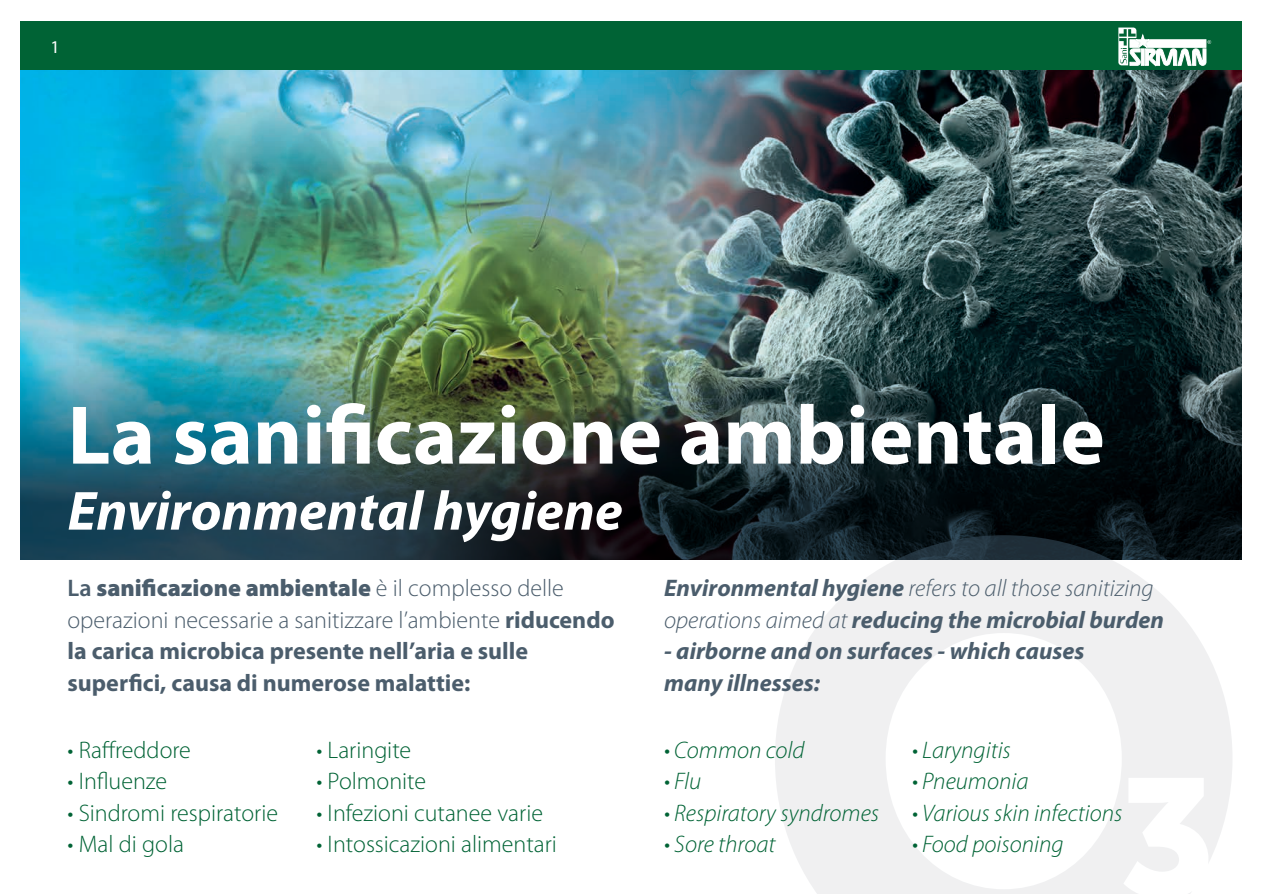
<style>
.page{position:relative;width:1264px;height:894px;background:#fff}
.page>*{position:absolute;margin:0;border:0;box-sizing:border-box;transform-origin:0 0}
.t1{font:700 84px "Myriad Pro";color:#fff}
.t2{font:italic 700 55.5px "Myriad Pro";color:#fff}
.t3{font:700 24px/31.5px "Myriad Pro";color:#4b5d6c}
.t4{font:italic 700 24px/31.5px "Myriad Pro";color:#4b5d6c}
.t5{font:300 24px "Myriad Pro";color:#006335}
.t6{font:italic 300 24px "Myriad Pro";color:#006335}
.t7{font:18px "Myriad Pro";color:#fff}
.s1{font-weight:600}
.s2{font-weight:900}
.s3{font-weight:300}
</style>
<div class="page">
<img style="left:21px;top:70px;width:1220px;height:237px">
<svg style="left:775px;top:560px;width:457px;height:334px;fill:#f0f0f1"></svg>
<div style="left:21px;top:22px;width:1220px;height:48px;background:#006335"></div>
<svg style="left:1118px;top:28px;width:92px;height:38px"></svg>
<img style="left:21px;top:307px;width:1220px;height:253px">
<p class="t7" style="left:51px;top:35px;width:11px">1</p>
<h1 class="t1" style="left:67px;top:388px;width:1038px">La sanificazione ambientale</h1>
<h2 class="t2" style="left:67px;top:480px;width:556px">Environmental hygiene</h2>
<p class="t3" style="left:67px;top:573px;width:548px"><span class="s1">La</span> <span class="s2">sanificazione ambientale</span> <span class="s3">è il complesso delle operazioni necessarie a sanitizzare l’ambiente</span> riducendo la carica microbica presente nell’aria e sulle superfici, causa di numerose malattie:</p>
<p class="t5" style="left:67px;top:737px;width:125px">• Raffreddore</p>
<p class="t5" style="left:67px;top:768px;width:101px">• Influenze</p>
<p class="t5" style="left:67px;top:800px;width:212px">• Sindromi respiratorie</p>
<p class="t5" style="left:67px;top:831px;width:118px">• Mal di gola</p>
<p class="t5" style="left:316px;top:736px;width:96px">• Laringite</p>
<p class="t5" style="left:316px;top:768px;width:111px">• Polmonite</p>
<p class="t5" style="left:316px;top:799px;width:228px">• Infezioni cutanee varie</p>
<p class="t5" style="left:316px;top:831px;width:242px">• Intossicazioni alimentari</p>
<p class="t4" style="left:664px;top:573px;width:501px">Environmental hygiene <span class="s3">refers to all those sanitizing operations aimed at</span> reducing the microbial burden</p>
<p class="t4" style="left:664px;top:636px;width:422px">- airborne and on surfaces - which causes many illnesses:</p>
<p class="t6" style="left:664px;top:737px;width:142px">• Common cold</p>
<p class="t6" style="left:664px;top:768px;width:39px">• Flu</p>
<p class="t6" style="left:664px;top:800px;width:216px">• Respiratory syndromes</p>
<p class="t6" style="left:664px;top:831px;width:113px">• Sore throat</p>
<p class="t6" style="left:912px;top:737px;width:100px">• Laryngitis</p>
<p class="t6" style="left:912px;top:768px;width:118px">• Pneumonia</p>
<p class="t6" style="left:912px;top:800px;width:212px">• Various skin infections</p>
<p class="t6" style="left:912px;top:831px;width:153px">• Food poisoning</p>
</div>
